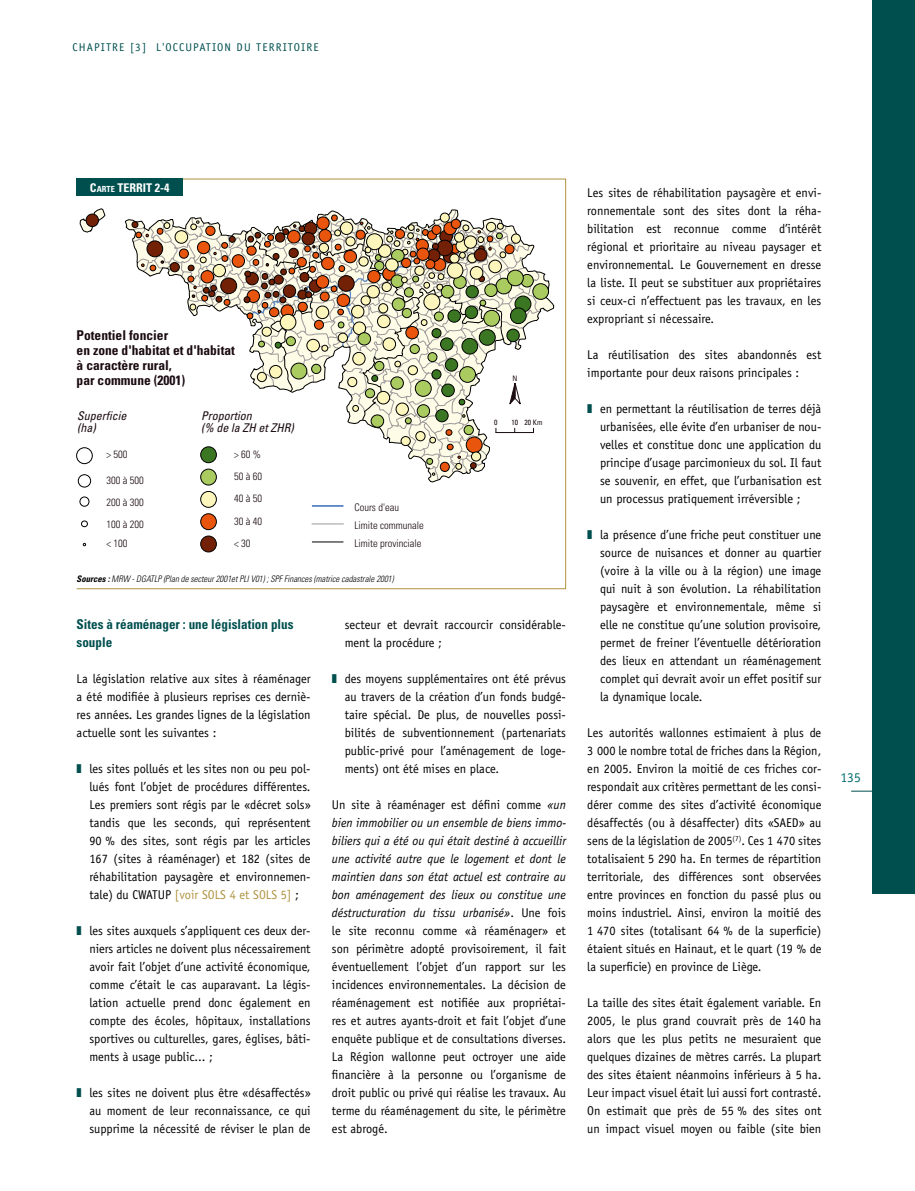
<style>
.page{position:relative;width:915px;height:1191px;background:#fff}
.page>*{position:absolute;margin:0;border:0;box-sizing:border-box;transform-origin:0 0}
.t1{font:700 condensed 13.5px/15px "Univers";color:#1a0a11}
.t2{font:700 condensed 13.5px/18px "Univers";color:#004f4f}
.t3{font:13.5px "Officina Sans";color:#006d6e}
.t4{font:12.75px/18px "Officina Sans";color:#000;text-align:justify}
.t5{font:italic condensed 12px "Univers";color:#1a0a11}
.t6{font:700 condensed 12px "Univers";color:#fff}
.t7{font:11.25px "Officina Sans";letter-spacing:.1em;color:#004f4f}
.t8{font:300 condensed 10.5px/18px "Univers";color:#1a0a11}
.t9{font:italic 300 condensed 9px "Univers";color:#000}
.t10{font:condensed 7.5px "Univers";color:#1a0a11}
.s1{font-size:8.4px}
.s2{font-weight:700}
.s3{color:#af9340}
.s4{font-style:italic}
</style>
<div class="page">
<hr style="left:850px;top:790px;width:64px;height:1px;background:#004f4f">
<div style="left:872px;top:0;width:42px;height:893px;background:#004f4f"></div>
<svg style="left:79px;top:208px;width:27px;height:25px"></svg>
<div style="left:86px;top:214px;width:12px;height:13px;background:#722106;border-radius:50%"></div>
<div style="left:86px;top:214px;width:12px;height:13px;border:1px solid #000;border-radius:50%"></div>
<hr style="left:312px;top:505px;width:31px;height:2px;background:#5785c4">
<hr style="left:312px;top:523px;width:31px;height:1px;background:#9d989a">
<hr style="left:312px;top:541px;width:31px;height:1px;background:#000">
<svg style="left:124px;top:209px;width:430px;height:274px"></svg>
<div style="left:78px;top:474px;width:13px;height:13px;border:1px solid #000;border-radius:50%"></div>
<div style="left:81px;top:521px;width:7px;height:6px;border:1px solid #000;border-radius:50%"></div>
<div style="left:77px;top:447px;width:16px;height:17px;border:1px solid #000;border-radius:50%"></div>
<div style="left:201px;top:447px;width:15px;height:16px;background:#3b7623;border-radius:50%"></div>
<div style="left:200px;top:446px;width:16px;height:17px;border:1px solid #000;border-radius:50%"></div>
<div style="left:201px;top:469px;width:15px;height:16px;background:#aacb5f;border-radius:50%"></div>
<div style="left:200px;top:469px;width:16px;height:16px;border:1px solid #000;border-radius:50%"></div>
<div style="left:201px;top:491px;width:15px;height:16px;background:#fcf6bd;border-radius:50%"></div>
<div style="left:200px;top:491px;width:16px;height:16px;border:1px solid #000;border-radius:50%"></div>
<div style="left:201px;top:514px;width:15px;height:15px;background:#ea550e;border-radius:50%"></div>
<div style="left:200px;top:513px;width:16px;height:17px;border:1px solid #000;border-radius:50%"></div>
<div style="left:201px;top:536px;width:15px;height:16px;background:#722106;border-radius:50%"></div>
<div style="left:200px;top:536px;width:16px;height:16px;border:1px solid #000;border-radius:50%"></div>
<div style="left:80px;top:497px;width:9px;height:9px;border:1px solid #000;border-radius:50%"></div>
<div style="left:77px;top:179px;width:106px;height:17px;background:#004f4f"></div>
<p class="t7" style="left:72px;top:41px;width:108px">CHAPITRE [3] L'occupati</p>
<p class="t7" style="left:217px;top:41px;width:47px">ondu territ</p>
<p class="t7" style="left:293px;top:41px;width:14px">oire</p>
<p class="t6" style="left:90px;top:180px;width:81px">C<span class="s1">arte</span> TERRIT 2-4</p>
<p class="t1" style="left:77px;top:327px;width:160px">Potentiel foncier<br>en zone d'habitat et d'habitat à caractère rural,<br>par commune (2001)</p>
<p class="t5" style="left:77px;top:408px;width:51px">Superficie</p>
<p class="t5" style="left:201px;top:408px;width:52px">Proportion</p>
<p class="t5" style="left:77px;top:420px;width:20px">(ha)</p>
<p class="t5" style="left:201px;top:420px;width:94px">(% de la ZH et ZHR)</p>
<p class="t8" style="left:106px;top:445px;width:22px">&gt; 500</p>
<p class="t8" style="left:234px;top:445px;width:28px">&gt; 60 %</p>
<p class="t8" style="left:106px;top:470px;width:39px">300 à 500</p>
<p class="t8" style="left:234px;top:467px;width:29px">50 à 60</p>
<p class="t8" style="left:106px;top:493px;width:39px">200 à 300</p>
<p class="t8" style="left:106px;top:515px;width:39px">100 à 200</p>
<p class="t8" style="left:234px;top:489px;width:29px">40 à 50</p>
<p class="t8" style="left:234px;top:512px;width:29px">30 à 40</p>
<p class="t8" style="left:354px;top:498px;width:71px">Cours d'eau<br>Limite communale</p>
<p class="t8" style="left:106px;top:534px;width:22px">&lt; 100</p>
<p class="t8" style="left:354px;top:534px;width:69px">Limite provinciale</p>
<p class="t8" style="left:234px;top:534px;width:18px">&lt; 30</p>
<p class="t9" style="left:77px;top:573px;width:318px"><span class="s2">Sources :</span> MRW - DGATLP (Plan de secteur 2001et PLI V01) ; SPF Finances (matrice cadastrale 2001)</p>
<p class="t10" style="left:512px;top:373px;width:6px">N</p>
<p class="t10" style="left:494px;top:418px;width:5px">0</p>
<p class="t10" style="left:511px;top:418px;width:33px">10 20 Km</p>
<p class="t2" style="left:77px;top:615px;width:218px">Sites à réaménager : une législation plus souple</p>
<p class="t4" style="left:77px;top:669px;width:235px">La législation relative aux sites à réaménager a été modifiée à plusieurs reprises ces derniè&shy;res années. Les grandes lignes de la législation actuelle sont les suivantes :</p>
<p class="t4" style="left:89px;top:759px;width:223px">les sites pollués et les sites non ou peu pol&shy;lués font l’objet de procédures différentes.<br>Les premiers sont régis par le «décret sols» tandis que les seconds, qui représentent 90 % des sites, sont régis par les articles 167 (sites à réaménager) et 182 (sites de réhabilitation paysagère et environnemen&shy;tale) du CWATUP <span class="s3">[voir SOLS 4 et SOLS 5]</span> ;</p>
<p class="t4" style="left:89px;top:921px;width:223px">les sites auxquels s’appliquent ces deux der&shy;niers articles ne doivent plus nécessairement avoir fait l’objet d’une activité économique, comme c’était le cas auparavant. La légis&shy;lation actuelle prend donc également en compte des écoles, hôpitaux, installations sportives ou culturelles, gares, églises, bâti&shy;ments à usage public... ;</p>
<p class="t4" style="left:89px;top:1083px;width:223px">les sites ne doivent plus être «désaffectés» au moment de leur reconnaissance, ce qui supprime la nécessité de réviser le plan de</p>
<p class="t4" style="left:344px;top:615px;width:223px">secteur et devrait raccourcir considérable&shy;ment la procédure ;</p>
<p class="t4" style="left:344px;top:669px;width:223px">des moyens supplémentaires ont été prévus au travers de la création d’un fonds budgé&shy;taire spécial. De plus, de nouvelles possi&shy;bilités de subventionnement (partenariats public-privé pour l’aménagement de loge&shy;ments) ont été mises en place.</p>
<p class="t4" style="left:332px;top:795px;width:235px">Un site à réaménager est défini comme <span class="s4">«un bien immobilier ou un ensemble de biens immo&shy;biliers qui a été ou qui était destiné à accueillir une activité autre que le logement et dont le maintien dans son état actuel est contraire au bon aménagement des lieux ou constitue une déstructuration du tissu urbanisé»</span>. Une fois le site reconnu comme «à réaménager» et son périmètre adopté provisoirement, il fait éventuellement l’objet d’un rapport sur les incidences environnementales. La décision de réaménagement est notifiée aux propriétai&shy;res et autres ayants-droit et fait l’objet d’une enquête publique et de consultations diverses.<br>La Région wallonne peut octroyer une aide financière à la personne ou l’organisme de droit public ou privé qui réalise les travaux. Au terme du réaménagement du site, le périmètre est abrogé.</p>
<p class="t4" style="left:587px;top:183px;width:235px">Les sites de réhabilitation paysagère et envi&shy;ronnementale sont des sites dont la réha&shy;bilitation est reconnue comme d’intérêt régional et prioritaire au niveau paysager et environnemental. Le Gouvernement en dresse la liste. Il peut se substituer aux propriétaires si ceux-ci n’effectuent pas les travaux, en les expropriant si nécessaire.</p>
<p class="t4" style="left:587px;top:345px;width:235px">La réutilisation des sites abandonnés est importante pour deux raisons principales :</p>
<p class="t4" style="left:600px;top:399px;width:223px">en permettant la réutilisation de terres déjà urbanisées, elle évite d’en urbaniser de nou&shy;velles et constitue donc une application du principe d’usage parcimonieux du sol. Il faut se souvenir, en effet, que l’urbanisation est un processus pratiquement irréversible ;</p>
<p class="t4" style="left:600px;top:525px;width:223px">la présence d’une friche peut constituer une source de nuisances et donner au quartier (voire à la ville ou à la région) une image qui nuit à son évolution. La réhabilitation paysagère et environnementale, même si elle ne constitue qu’une solution provisoire, permet de freiner l’éventuelle détérioration des lieux en attendant un réaménagement complet qui devrait avoir un effet positif sur la dynamique locale.</p>
<p class="t4" style="left:587px;top:723px;width:235px">Les autorités wallonnes estimaient à plus de 3 000 le nombre total de friches dans la Région, en 2005. Environ la moitié de ces friches cor&shy;respondait aux critères permettant de les consi&shy;dérer comme des sites d’activité économique désaffectés (ou à désaffecter) dits «SAED» au sens de la législation de 2005<sup>(7)</sup>. Ces 1 470 sites totalisaient 5 290 ha. En termes de répartition territoriale, des différences sont observées entre provinces en fonction du passé plus ou moins industriel. Ainsi, environ la moitié des 1 470 sites (totalisant 64 % de la superficie) étaient situés en Hainaut, et le quart (19 % de la superficie) en province de Liège.</p>
<p class="t4" style="left:587px;top:993px;width:235px">La taille des sites était également variable. En 2005, le plus grand couvrait près de 140 ha alors que les plus petits ne mesuraient que quelques dizaines de mètres carrés. La plupart des sites étaient néanmoins inférieurs à 5 ha.<br>Leur impact visuel était lui aussi fort contrasté.<br>On estimait que près de 55 % des sites ont un impact visuel moyen ou faible (site bien</p>
<p class="t3" style="left:840px;top:769px;width:22px">135</p>
</div>
